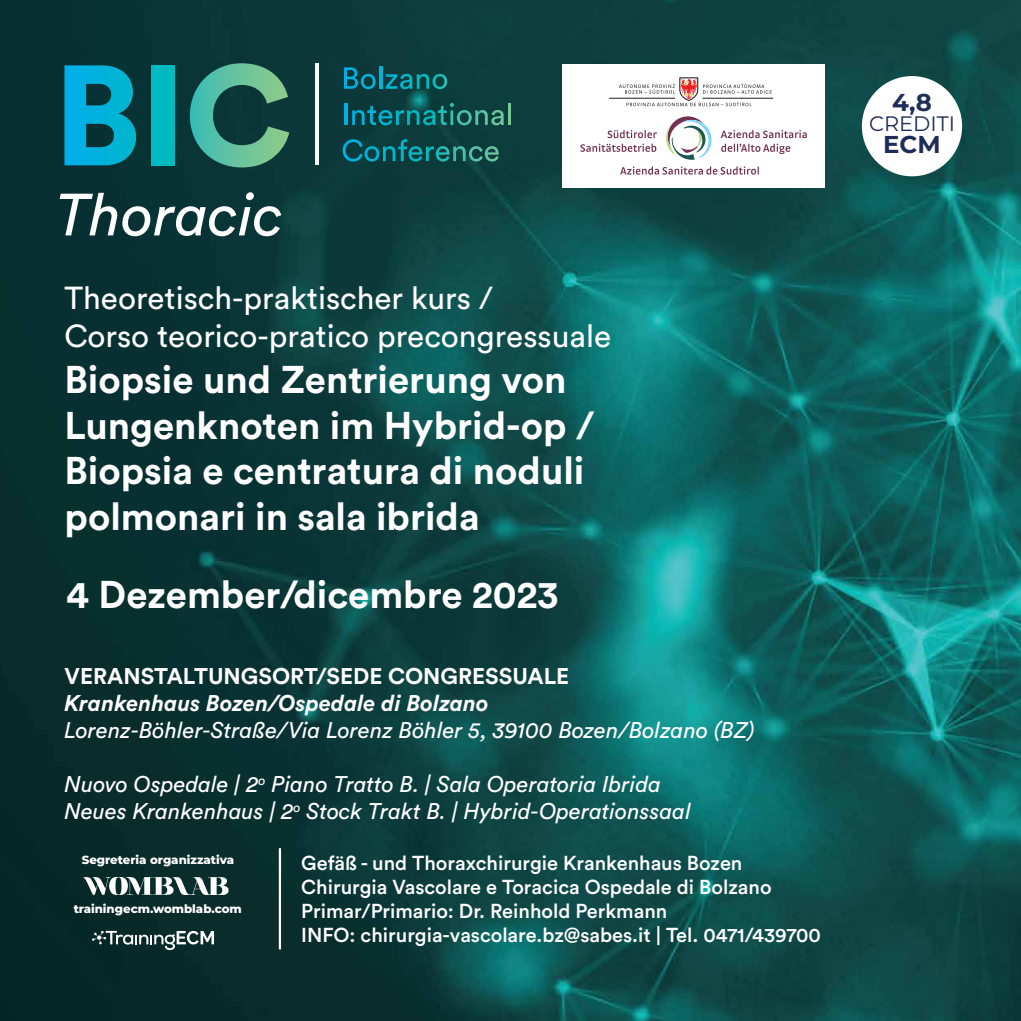
<style>
.page{position:relative;width:1021px;height:1021px;background:#fff}
.page>*{position:absolute;margin:0;border:0;box-sizing:border-box;transform-origin:0 0}
.t1{font:italic 58.73px "Circular Std";color:#fff}
.t2{font:700 38.25px/45.9px "Circular Std";color:#fff}
.t3{font:31.5px/37.8px "Circular Std";color:#fff}
.t4{font:700 24.3px "Montserrat";color:#1e2c5a}
.t5{font:italic 22.5px/27px "Circular Std";color:#fff}
.t6{font:700 22.5px "Circular Std";color:#fff}
.t7{font:italic 700 22.5px "Circular Std";color:#fff}
.t8{font:20.93px "Montserrat";color:#1e2c5a}
.t9{font:500 20.03px/24.1px "Circular Std";color:#fff}
.t10{font:800 11.7px "Montserrat";color:#fff}
</style>
<div class="page">
<img style="left:0;top:0;width:1020px;height:1020px">
<hr style="left:279px;top:848px;width:2px;height:101px;background:#fff">
<div style="left:562px;top:64px;width:262px;height:124px;background:#fff"></div>
<hr style="left:609px;top:98px;width:66px;height:1px;background:#231f20">
<hr style="left:702px;top:98px;width:71px;height:1px;background:#231f20">
<svg style="left:720px;top:130px;width:86px;height:8px"></svg>
<svg style="left:721px;top:144px;width:69px;height:10px"></svg>
<svg style="left:607px;top:130px;width:50px;height:8px"></svg>
<svg style="left:580px;top:144px;width:76px;height:8px"></svg>
<svg style="left:620px;top:166px;width:138px;height:9px"></svg>
<svg style="left:666px;top:116px;width:45px;height:44px"></svg>
<svg style="left:619px;top:78px;width:152px;height:28px"></svg>
<svg style="left:344px;top:67px;width:31px;height:22px"></svg>
<hr style="left:379px;top:67px;width:3px;height:22px;background:#00b4d4">
<svg style="left:386px;top:74px;width:61px;height:15px"></svg>
<hr style="left:344px;top:104px;width:3px;height:21px;background:#00afe5">
<svg style="left:352px;top:103px;width:152px;height:22px;background:#126363"></svg>
<hr style="left:508px;top:103px;width:3px;height:22px;background:#78c695">
<svg style="left:342px;top:139px;width:156px;height:22px;background:#116062"></svg>
<svg style="left:64px;top:65px;width:72px;height:100px;background:#0191b1"></svg>
<div style="left:151px;top:65px;width:23px;height:100px;background:#00b9c0"></div>
<svg style="left:190px;top:63px;width:99px;height:104px;background:#367b6a"></svg>
<hr style="left:315px;top:63px;width:3px;height:102px;background:#fff">
<svg style="left:92px;top:930px;width:122px;height:20px"></svg>
<svg style="left:83px;top:876px;width:146px;height:19px"></svg>
<div style="left:861px;top:76px;width:101px;height:100px;background:#fff;border-radius:50%"></div>
<h1 class="t1" style="left:56px;top:179px;width:229px">Thoracic</h1>
<h3 class="t3" style="left:65px;top:278px;width:548px">Theoretisch-praktischer kurs /<br>Corso teorico-pratico precongressuale</h3>
<h2 class="t2" style="left:65px;top:355px;width:531px">Biopsie und Zentrierung von<br>Lungenknoten im Hybrid-op /<br>Biopsia e centratura di noduli polmonari in sala ibrida</h2>
<h2 class="t2" style="left:66px;top:570px;width:494px">4 Dezember/dicembre 2023</h2>
<p class="t6" style="left:65px;top:662px;width:506px">VERANSTALTUNGSORT/SEDE CONGRESSUALE</p>
<p class="t7" style="left:65px;top:689px;width:426px">Krankenhaus Bozen/Ospedale di Bolzano</p>
<p class="t5" style="left:65px;top:716px;width:691px">Lorenz-Böhler-Straße/Via Lorenz Böhler 5, 39100 Bozen/Bolzano (BZ)</p>
<p class="t5" style="left:65px;top:770px;width:628px">Nuovo Ospedale | 2<sup>o</sup> Piano Tratto B. | Sala Operatoria Ibrida<br>Neues Krankenhaus | 2<sup>o</sup> Stock Trakt B. | Hybrid-Operationssaal</p>
<p class="t10" style="left:82px;top:851px;width:154px">Segreteria organizzativa</p>
<p class="t10" style="left:74px;top:901px;width:170px">trainingecm.womblab.com</p>
<p class="t9" style="left:301px;top:850px;width:521px">Gefäß - und Thoraxchirurgie Krankenhaus Bozen Chirurgia Vascolare e Toracica Ospedale di Bolzano Primar/Primario: Dr. Reinhold Perkmann<br>INFO: chirurgia-vascolare.bz@sabes.it | Tel. 0471/439700</p>
<p class="t4" style="left:892px;top:87px;width:41px">4,8</p>
<p class="t8" style="left:869px;top:109px;width:87px">CREDITI</p>
<p class="t4" style="left:883px;top:128px;width:59px">ECM</p>
</div>
